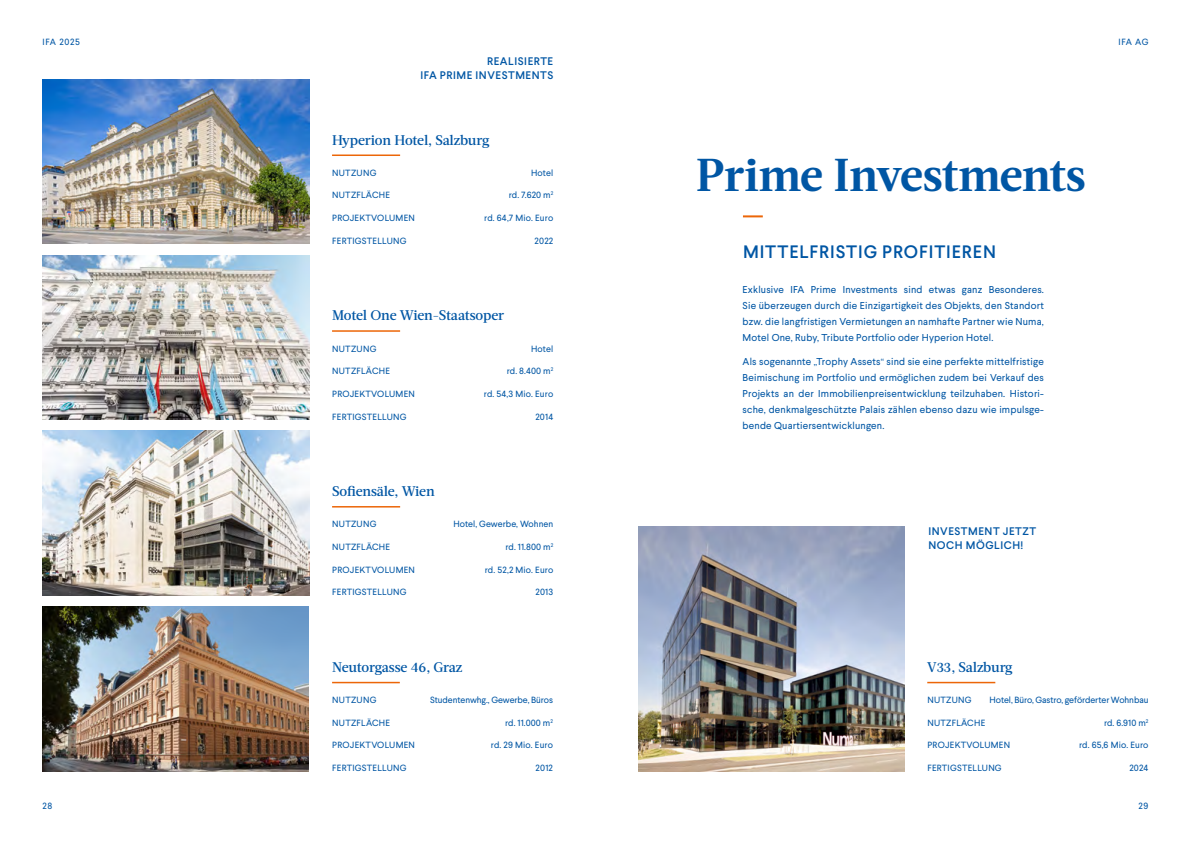
<style>
.page{position:relative;width:1191px;height:842px;background:#fff}
.page>*{position:absolute;margin:0;border:0;box-sizing:border-box;transform-origin:0 0}
.t1{font:700 46px "Acta";letter-spacing:-.01em;color:#0056a4}
.t2{font:500 18px "Larsseit";letter-spacing:.05em;color:#0056a4}
.t3{font:500 14px "Acta";letter-spacing:-.015em;color:#0056a4}
.t4{font:500 11px/14px "Larsseit";letter-spacing:.05em;color:#0056a4;text-align:right}
.t5{font:10px/16px "Larsseit";letter-spacing:.02em;color:#0056a4;text-align:justify}
.t6{font:9px "Larsseit";letter-spacing:.025em;color:#0056a4}
.t7{font:9px "Larsseit";letter-spacing:-.005em;color:#0056a4}
.s1{font-size:9px}
</style>
<div class="page">
<hr style="left:743px;top:215px;width:20px;height:2px;background:#ec6608">
<hr style="left:332px;top:330px;width:68px;height:2px;background:#ec6608">
<img style="left:42px;top:255px;width:267px;height:165px">
<hr style="left:332px;top:506px;width:68px;height:1px;background:#ec6608">
<img style="left:42px;top:431px;width:267px;height:164px">
<hr style="left:332px;top:682px;width:68px;height:1px;background:#ec6608">
<img style="left:42px;top:607px;width:267px;height:164px">
<hr style="left:927px;top:682px;width:68px;height:1px;background:#ec6608">
<hr style="left:332px;top:154px;width:68px;height:2px;background:#ec6608">
<img style="left:42px;top:79px;width:267px;height:165px">
<img style="left:638px;top:526px;width:267px;height:245px">
<p class="t6" style="left:43px;top:36px;width:39px">IFA 2025</p>
<p class="t4" style="left:420px;top:54px;width:134px">REALISIERTE<br>IFA PRIME INVESTMENTS</p>
<h3 class="t3" style="left:332px;top:131px;width:159px">Hyperion Hotel, Salzburg</h3>
<p class="t6" style="left:332px;top:167px;width:46px">NUTZUNG</p>
<p class="t6" style="left:531px;top:167px;width:24px">Hotel</p>
<p class="t6" style="left:332px;top:189px;width:59px">NUTZFLÄCHE</p>
<p class="t6" style="left:509px;top:189px;width:46px">rd. 7.620 m<sup>2</sup></p>
<p class="t6" style="left:332px;top:212px;width:84px">PROJEKTVOLUMEN</p>
<p class="t6" style="left:484px;top:212px;width:71px">rd. 64,7 Mio. Euro</p>
<p class="t6" style="left:332px;top:235px;width:76px">FERTIGSTELLUNG</p>
<p class="t6" style="left:534px;top:235px;width:20px">2022</p>
<h3 class="t3" style="left:332px;top:307px;width:174px">Motel One Wien-Staatsoper</h3>
<p class="t6" style="left:332px;top:343px;width:46px">NUTZUNG</p>
<p class="t6" style="left:531px;top:343px;width:24px">Hotel</p>
<p class="t6" style="left:332px;top:365px;width:59px">NUTZFLÄCHE</p>
<p class="t6" style="left:507px;top:365px;width:48px">rd. 8.400 m<sup>2</sup></p>
<p class="t6" style="left:332px;top:388px;width:84px">PROJEKTVOLUMEN</p>
<p class="t6" style="left:484px;top:388px;width:71px">rd. 54,3 Mio. Euro</p>
<p class="t6" style="left:332px;top:411px;width:76px">FERTIGSTELLUNG</p>
<p class="t6" style="left:535px;top:411px;width:19px">2014</p>
<h3 class="t3" style="left:332px;top:483px;width:104px">Sofiensäle, Wien</h3>
<p class="t6" style="left:332px;top:518px;width:46px">NUTZUNG</p>
<p class="t6" style="left:453px;top:518px;width:101px">Hotel, Gewerbe, Wohnen</p>
<p class="t6" style="left:332px;top:541px;width:59px">NUTZFLÄCHE</p>
<p class="t6" style="left:505px;top:541px;width:49px">rd. 11.800 m<sup>2</sup></p>
<p class="t6" style="left:332px;top:564px;width:84px">PROJEKTVOLUMEN</p>
<p class="t6" style="left:485px;top:564px;width:70px">rd. 52,2 Mio. Euro</p>
<p class="t6" style="left:332px;top:586px;width:76px">FERTIGSTELLUNG</p>
<p class="t6" style="left:535px;top:586px;width:19px">2013</p>
<h3 class="t3" style="left:332px;top:659px;width:132px">Neutorgasse 46, Graz</h3>
<p class="t6" style="left:332px;top:694px;width:46px">NUTZUNG</p>
<p class="t7" style="left:430px;top:694px;width:124px">Studentenwhg., Gewerbe, Büros</p>
<p class="t6" style="left:332px;top:717px;width:59px">NUTZFLÄCHE</p>
<p class="t6" style="left:505px;top:717px;width:49px">rd. 11.000 m<sup>2</sup></p>
<p class="t6" style="left:332px;top:739px;width:84px">PROJEKTVOLUMEN</p>
<p class="t6" style="left:491px;top:739px;width:64px">rd. 29 Mio. Euro</p>
<p class="t6" style="left:332px;top:762px;width:76px">FERTIGSTELLUNG</p>
<p class="t6" style="left:535px;top:762px;width:19px">2012</p>
<p class="t6" style="left:1118px;top:36px;width:32px">IFA AG</p>
<h1 class="t1" style="left:696px;top:148px;width:391px">Prime Investments</h1>
<h2 class="t2" style="left:743px;top:240px;width:254px">MITTELFRISTIG PROFITIEREN</h2>
<p class="t5" style="left:742px;top:281px;width:303px">Exklusive IFA Prime Investments sind etwas ganz Besonderes.<br>Sie überzeugen durch die Einzigartigkeit des Objekts, den Standort bzw. die langfristigen Vermietungen an namhafte Partner wie Numa, Motel One, Ruby, Tribute Portfolio oder Hyperion Hotel.</p>
<p class="t5" style="left:742px;top:353px;width:303px">Als sogenannte <span class="s1">„</span>Trophy Assets<span class="s1">“</span> sind sie eine perfekte mittelfristige Beimischung im Portfolio und ermöglichen zudem bei Verkauf des Projekts an der Immobilienpreisentwicklung teilzuhaben. Histori&shy;sche, denkmalgeschützte Palais zählen ebenso dazu wie impulsge&shy;bende Quartiersentwicklungen.</p>
<p class="t4" style="left:928px;top:524px;width:109px;text-align:left">INVESTMENT JETZT<br>NOCH MÖGLICH!</p>
<h3 class="t3" style="left:927px;top:659px;width:87px">V33, Salzburg</h3>
<p class="t6" style="left:927px;top:694px;width:46px">NUTZUNG</p>
<p class="t7" style="left:989px;top:694px;width:160px">Hotel, Büro, Gastro, geförderter Wohnbau</p>
<p class="t6" style="left:927px;top:717px;width:59px">NUTZFLÄCHE</p>
<p class="t6" style="left:1104px;top:717px;width:46px">rd. 6.910 m<sup>2</sup></p>
<p class="t6" style="left:927px;top:739px;width:84px">PROJEKTVOLUMEN</p>
<p class="t6" style="left:1079px;top:739px;width:71px">rd. 65,6 Mio. Euro</p>
<p class="t6" style="left:927px;top:762px;width:76px">FERTIGSTELLUNG</p>
<p class="t6" style="left:1129px;top:762px;width:21px">2024</p>
<p class="t6" style="left:43px;top:800px;width:11px">28</p>
<p class="t6" style="left:1138px;top:800px;width:11px">29</p>
</div>
